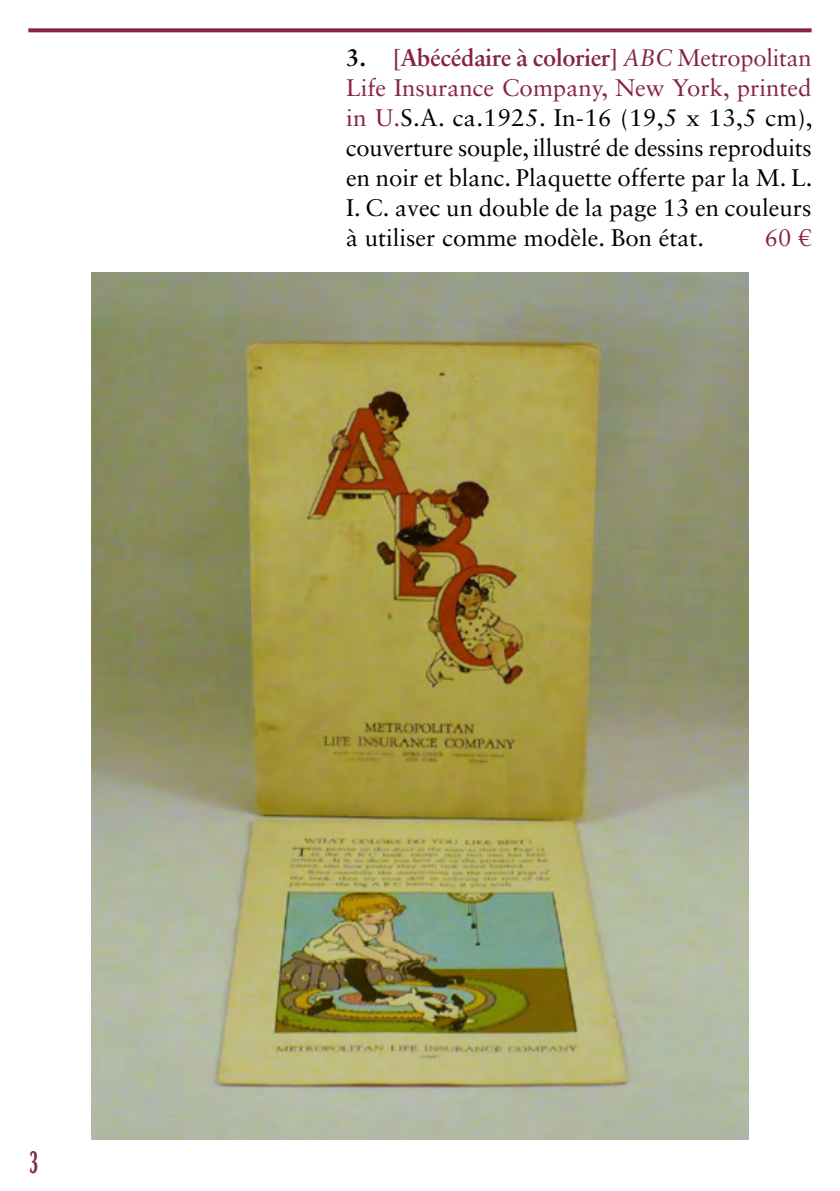
<style>
.page{position:relative;width:840px;height:1191px;background:#fff}
.page>*{position:absolute;margin:0;border:0;box-sizing:border-box;transform-origin:0 0}
.t1{font:900 32px "Optima LT Std";color:#852347;scale:.5 1}
.t2{font:24px/30px "Sabon LT Std";color:#000;text-align:justify}
.t3{font:24px "Sabon LT Std";color:#852347}
.s1{font-weight:700}
.s2{font-weight:700;color:#852347}
.s3{font-style:italic;color:#852347}
.s4{color:#852347}
</style>
<div class="page">
<svg style="left:28px;top:28px;width:783px;height:4px;fill:#852347"></svg>
<img style="left:91px;top:272px;width:657px;height:868px">
<p class="t2" style="left:346px;top:43px;width:467px"><span class="s1">3.</span> <span class="s2">[Abécédaire à colorier]</span> <span class="s3">ABC</span> <span class="s4">Metropolitan Life Insurance Company, New York, printed in U.</span>S.A. ca.1925. In-16 (19,5 x 13,5 cm), couverture souple, illustré de dessins reproduits en noir et blanc. Plaquette offerte par la M. L.<br>I. C. avec un double de la page 13 en couleurs à utiliser comme modèle. Bon état.</p>
<p class="t3" style="left:764px;top:224px;width:48px">60 €</p>
<h1 class="t1" style="left:30px;top:1143px;width:17px">3</h1>
</div>
